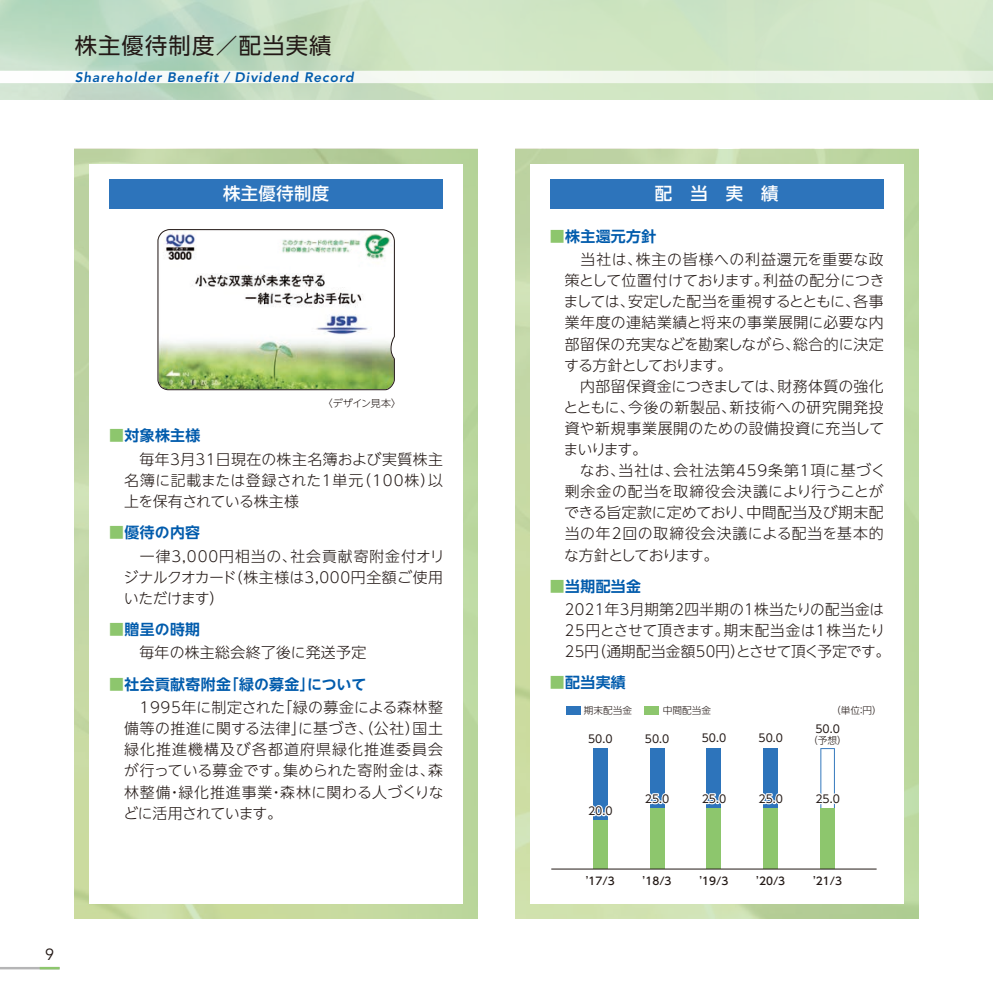
<style>
.page{position:relative;width:993px;height:993px;background:#fff}
.page>*{position:absolute;margin:0;border:0;box-sizing:border-box;transform-origin:0 0}
.t1{font:22.4px "UD Shin Go NT Pro";letter-spacing:.05em;color:#231916}
.t2{font:500 17.32px "UD Shin Go NT Pro";letter-spacing:.02em;color:#fff}
.t3{font:16.1px "Avenir";color:#231916}
.t4{font:300 14.88px/21.2px "UD Shin Go NT Pro";letter-spacing:.025em;color:#231916;text-align:justify}
.t5{font:700 14.88px "UD Shin Go NT Pro De";letter-spacing:.025em;color:#005bac}
.t6{font:italic 800 13.65px "Avenir";letter-spacing:.07em;color:#005bac}
.t7{font:10.85px "UD Shin Go NT Pro";color:#231916}
.t8{font:500 10.5px "UD Shin Go NT Pro";color:#231916}
.t9{font:300 9.97px "UD Shin Go NT Pro";letter-spacing:-.02em;color:#231916}
.t10{font:300 9.62px "UD Shin Go NT Pro";color:#231916}
.s1{font-family:"UD Shin Go NT Pro";font-weight:500;color:#8dc66d}
.s2{font-family:"Hiragino UD Sans Std W5";font-weight:400}
</style>
<div class="page">
<div style="left:109px;top:179px;width:334px;height:29px;background:#2d74bb"></div>
<div style="left:549px;top:179px;width:334px;height:29px;background:#2d74bb"></div>
<div style="left:706px;top:747px;width:15px;height:121px;background:#2d74bb"></div>
<div style="left:763px;top:747px;width:14px;height:121px;background:#2d74bb"></div>
<div style="left:593px;top:747px;width:14px;height:121px;background:#2d74bb"></div>
<div style="left:649px;top:747px;width:15px;height:121px;background:#2d74bb"></div>
<div style="left:565px;top:705px;width:15px;height:9px;background:#2d74bb"></div>
<div style="left:644px;top:705px;width:15px;height:9px;background:#8dc66d"></div>
<div style="left:593px;top:820px;width:14px;height:48px;background:#8dc66d"></div>
<div style="left:649px;top:808px;width:15px;height:60px;background:#8dc66d"></div>
<div style="left:706px;top:808px;width:15px;height:60px;background:#8dc66d"></div>
<div style="left:763px;top:808px;width:14px;height:60px;background:#8dc66d"></div>
<hr style="left:551px;top:868px;width:325px;height:1px;background:#231916">
<svg style="left:593px;top:803px;width:15px;height:14px"></svg>
<svg style="left:649px;top:791px;width:16px;height:14px"></svg>
<svg style="left:706px;top:793px;width:15px;height:12px"></svg>
<svg style="left:763px;top:791px;width:15px;height:14px"></svg>
<svg style="left:820px;top:748px;width:15px;height:120px"></svg>
<hr style="left:0;top:966px;width:60px;height:3px;background:#b5b5b6">
<hr style="left:40px;top:966px;width:20px;height:3px;background:#8dc66d">
<svg style="left:0;top:71px;width:992px;height:12px;fill:#f3f8f0"></svg>
<img style="left:157px;top:229px;width:238px;height:161px">
<h1 class="t1" style="left:75px;top:28px;width:258px">株主優待制度／配当実績</h1>
<p class="t6" style="left:75px;top:69px;width:280px">Shareholder Benefit / Dividend Record</p>
<p class="t3" style="left:45px;top:944px;width:10px">9</p>
<p class="t2" style="left:223px;top:179px;width:107px">株主優待制度</p>
<p class="t2" style="left:654px;top:179px;width:125px">配　当　実　績</p>
<p class="t9" style="left:323px;top:395px;width:80px">〈デザイン見本〉</p>
<p class="t5" style="left:109px;top:423px;width:93px"><span class="s1">■</span>対象株主様</p>
<p class="t4" style="left:124px;top:448px;width:320px">　毎年3月31日現在の株主名簿および実質株主名簿に記載または登録された1単元（100株）以上を保有されている株主様</p>
<p class="t5" style="left:109px;top:520px;width:92px"><span class="s1">■</span>優待の内容</p>
<p class="t4" style="left:123px;top:544px;width:322px">　一律3,000円相当の、社会貢献寄附金付オリジナルクオカード（株主様は3,000円全額ご使用いただけます）</p>
<p class="t5" style="left:109px;top:617px;width:92px"><span class="s1">■</span>贈呈の時期</p>
<p class="t4" style="left:124px;top:641px;width:244px">　毎年の株主総会終了後に発送予定</p>
<p class="t5" style="left:109px;top:671px;width:258px"><span class="s1">■</span>社会貢献寄附金「緑の募金」について</p>
<p class="t4" style="left:123px;top:696px;width:321px">　1995年に制定された「緑の募金による森林整備等の推進に関する法律」に基づき、（公社）国土緑化推進機構及び各都道府県緑化推進委員会が行っている募金です。集められた寄附金は、森林整備・緑化推進事業・森林に関わる人づくりなどに活用されています。</p>
<p class="t5" style="left:549px;top:224px;width:108px"><span class="s1">■</span>株主還元方針</p>
<p class="t4" style="left:563px;top:248px;width:323px;text-align:left">　当社は、株主の皆様への利益還元を重要な政策として位置付けております。利益の配分につきましては、安定した配当を重視するとともに、各事業年度の連結業績と将来の事業展開に必要な内部留保の充実などを勘案しながら、総合的に決定する方針としております。<br>　内部留保資金につきましては、財務体質の強化とともに、今後の新製品、新技術への研究開発投資や新規事業展開のための設備投資に充当してまいります。<br>　なお、当社は、会社法第459条第1項に基づく剰余金の配当を取締役会決議により行うことができる旨定款に定めており、中間配当及び期末配当の年2回の取締役会決議による配当を基本的な方針としております。</p>
<p class="t5" style="left:549px;top:573px;width:93px"><span class="s1">■</span>当期配当金</p>
<p class="t4" style="left:564px;top:598px;width:326px;text-align:left">2021年3月期第2四半期の1株当たりの配当金は<br>25円とさせて頂きます。期末配当金は1株当たり<br>25円（通期配当金額50円）とさせて頂く予定です。</p>
<p class="t5" style="left:549px;top:670px;width:77px"><span class="s1">■</span>配当実績</p>
<p class="t10" style="left:583px;top:702px;width:50px">期末配当金</p>
<p class="t10" style="left:662px;top:702px;width:50px">中間配当金</p>
<p class="t10" style="left:830px;top:702px;width:52px">（単位：円）</p>
<p class="t7" style="left:588px;top:729px;width:26px">50.0</p>
<p class="t7" style="left:644px;top:729px;width:26px">50.0</p>
<p class="t7" style="left:701px;top:729px;width:26px">50.0</p>
<p class="t7" style="left:758px;top:729px;width:26px">50.0</p>
<p class="t7" style="left:815px;top:719px;width:26px">50.0</p>
<p class="t10" style="left:808px;top:732px;width:40px">（予想）</p>
<p class="t7" style="left:644px;top:789px;width:26px">25.0</p>
<p class="t7" style="left:701px;top:789px;width:26px">25.0</p>
<p class="t7" style="left:758px;top:789px;width:26px">25.0</p>
<p class="t7" style="left:815px;top:789px;width:26px">25.0</p>
<p class="t7" style="left:588px;top:801px;width:26px">20.0</p>
<p class="t8" style="left:585px;top:871px;width:30px"><span class="s2">ʼ</span>17/3</p>
<p class="t8" style="left:642px;top:871px;width:30px"><span class="s2">ʼ</span>18/3</p>
<p class="t8" style="left:699px;top:871px;width:30px"><span class="s2">ʼ</span>19/3</p>
<p class="t8" style="left:756px;top:871px;width:30px"><span class="s2">ʼ</span>20/3</p>
<p class="t8" style="left:812px;top:871px;width:30px"><span class="s2">ʼ</span>21/3</p>
</div>
